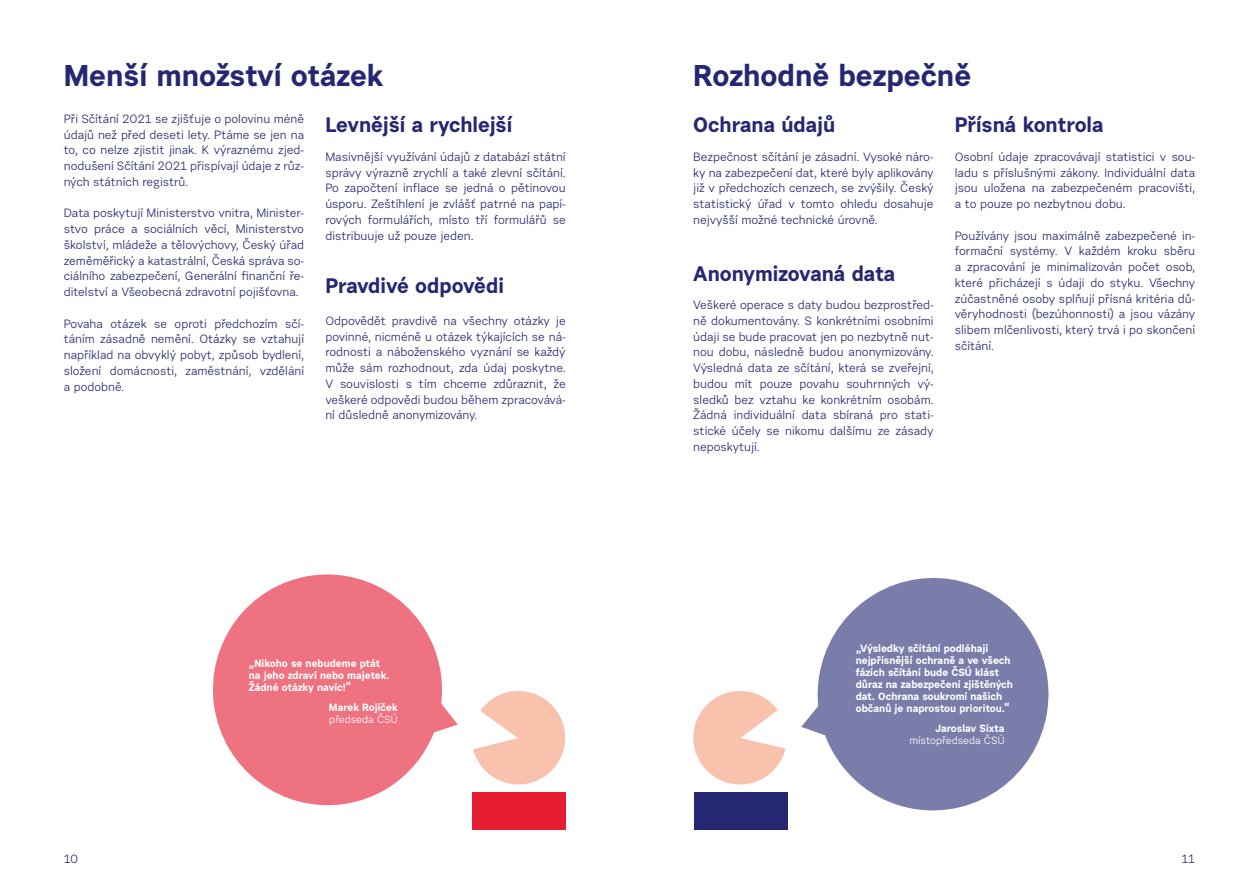
<style>
.page{position:relative;width:1259px;height:893px;background:#fff}
.page>*{position:absolute;margin:0;border:0;box-sizing:border-box;transform-origin:0 0}
.t1{font:700 30px "Urban Grotesk Re Bo";color:#252772}
.t2{font:700 21px "Urban Grotesk Re Bo";color:#252772}
.t3{font:12px/15.8px "Urban Grotesk Re Bo";color:#252772;text-align:justify}
.t4{font:700 10.5px/12px "Urban Grotesk Re Bo";color:#fff}
.t5{font:10.5px "Urban Grotesk Re Bo";color:#fff}
</style>
<div class="page">
<div style="left:472px;top:792px;width:94px;height:37px;background:#e51b2f"></div>
<svg style="left:473px;top:691px;width:93px;height:94px"></svg>
<svg style="left:213px;top:574px;width:245px;height:232px;fill:#ee7280"></svg>
<div style="left:694px;top:792px;width:93px;height:37px;background:#252772"></div>
<svg style="left:693px;top:691px;width:92px;height:94px"></svg>
<svg style="left:801px;top:578px;width:248px;height:233px;fill:#7a7daa"></svg>
<h1 class="t1" style="left:64px;top:56px;width:321px">Menší množství otázek</h1>
<p class="t3" style="left:64px;top:111px;width:242px">Při Sčítání 2021 se zjišťuje o polovinu méně údajů než před deseti lety. Ptáme se jen na to, co nelze zjistit jinak. K výraznému zjed&shy;nodušení Sčítání 2021 přispívají údaje z růz&shy;ných státních registrů.</p>
<p class="t3" style="left:64px;top:205px;width:242px">Data poskytují Ministerstvo vnitra, Minister&shy;stvo práce a sociálních věcí, Ministerstvo školství, mládeže a tělovýchovy, Český úřad zeměměřický a katastrální, Česká správa so&shy;ciálního zabezpečení, Generální finanční ře&shy;ditelství a Všeobecná zdravotní pojišťovna.</p>
<p class="t3" style="left:64px;top:315px;width:242px">Povaha otázek se oproti předchozím sčí&shy;táním zásadně nemění. Otázky se vztahují například na obvyklý pobyt, způsob bydlení, složení domácnosti, zaměstnání, vzdělání a podobně.</p>
<h2 class="t2" style="left:325px;top:112px;width:188px">Levnější a rychlejší</h2>
<p class="t3" style="left:325px;top:149px;width:242px">Masivnější využívání údajů z databází státní správy výrazně zrychlí a také zlevní sčítání.<br>Po započtení inflace se jedná o pětinovou úsporu. Zeštíhlení je zvlášť patrné na papí&shy;rových formulářích, místo tří formulářů se distribuuje už pouze jeden.</p>
<h2 class="t2" style="left:325px;top:273px;width:180px">Pravdivé odpovědi</h2>
<p class="t3" style="left:325px;top:313px;width:242px">Odpovědět pravdivě na všechny otázky je povinné, nicméně u otázek týkajících se ná&shy;rodnosti a náboženského vyznání se každý může sám rozhodnout, zda údaj poskytne.<br>V souvislosti s tím chceme zdůraznit, že veškeré odpovědi budou během zpracovává&shy;ní důsledně anonymizovány.</p>
<p class="t4" style="left:249px;top:657px;width:142px">„Nikoho se nebudeme ptát na jeho zdraví nebo majetek.<br>Žádné otázky navíc!“</p>
<p class="t4" style="left:329px;top:701px;width:70px">Marek Rojíček</p>
<p class="t5" style="left:329px;top:713px;width:70px">předseda ČSÚ</p>
<h1 class="t1" style="left:693px;top:56px;width:279px">Rozhodně bezpečně</h1>
<h2 class="t2" style="left:693px;top:112px;width:143px">Ochrana údajů</h2>
<p class="t3" style="left:693px;top:149px;width:242px">Bezpečnost sčítání je zásadní. Vysoké náro&shy;ky na zabezpečení dat, které byly aplikovány již v předchozích cenzech, se zvýšily. Český statistický úřad v tomto ohledu dosahuje nejvyšší možné technické úrovně.</p>
<h2 class="t2" style="left:693px;top:260px;width:203px">Anonymizovaná data</h2>
<p class="t3" style="left:693px;top:297px;width:242px">Veškeré operace s daty budou bezprostřed&shy;ně dokumentovány. S konkrétními osobními údaji se bude pracovat jen po nezbytně nut&shy;nou dobu, následně budou anonymizovány.<br>Výsledná data ze sčítání, která se zveřejní, budou mít pouze povahu souhrnných vý&shy;sledků bez vztahu ke konkrétním osobám.<br>Žádná individuální data sbíraná pro stati&shy;stické účely se nikomu dalšímu ze zásady neposkytují.</p>
<h2 class="t2" style="left:955px;top:112px;width:150px">Přísná kontrola</h2>
<p class="t3" style="left:955px;top:149px;width:242px">Osobní údaje zpracovávají statistici v sou&shy;ladu s příslušnými zákony. Individuální data jsou uložena na zabezpečeném pracovišti, a to pouze po nezbytnou dobu.</p>
<p class="t3" style="left:955px;top:227px;width:242px">Používány jsou maximálně zabezpečené in&shy;formační systémy. V každém kroku sběru a zpracování je minimalizován počet osob, které přicházejí s údaji do styku. Všechny zúčastněné osoby splňují přísná kritéria dů&shy;věryhodnosti (bezúhonnosti) a jsou vázány slibem mlčenlivosti, který trvá i po skončení sčítání.</p>
<p class="t4" style="left:855px;top:642px;width:159px">„Výsledky sčítání podléhají nejpřísnější ochraně a ve všech fázích sčítání bude ČSÚ klást důraz na zabezpečení zjištěných dat. Ochrana soukromí našich občanů je naprostou prioritou.“</p>
<p class="t4" style="left:935px;top:722px;width:71px">Jaroslav Sixta</p>
<p class="t5" style="left:909px;top:734px;width:97px">místopředseda ČSÚ</p>
<p class="t3" style="left:64px;top:851px;width:16px">10</p>
<p class="t3" style="left:1181px;top:851px;width:15px">11</p>
</div>
